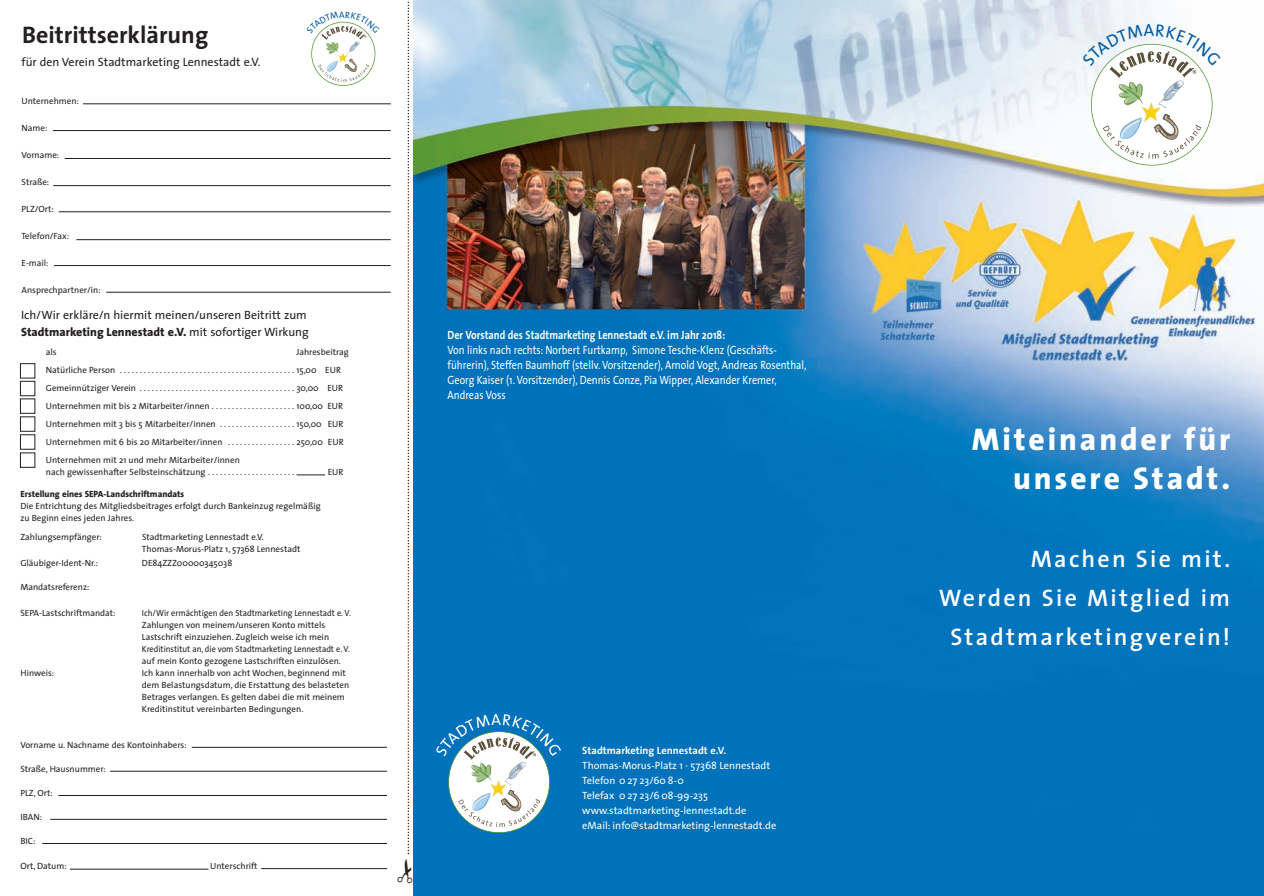
<style>
.page{position:relative;width:1264px;height:896px;background:#fff}
.page>*{position:absolute;margin:0;border:0;box-sizing:border-box;transform-origin:0 0}
.t1{font:800 31.5px/39px "The Sans";letter-spacing:.09em;color:#fff;text-align:right}
.t2{font:600 24px/39px "The Sans";letter-spacing:.09em;color:#fff;text-align:right}
.t3{font:700 24px "The Sans";color:#231f20}
.t4{font:12px/15px "The Sans";color:#fff;scale:.85 1}
.t5{font:12px/16.5px "The Sans";color:#231f20}
.t6{font:700 12px "The Sans";color:#fff;scale:.85 1}
.t7{font:10.5px/15px "The Sans";color:#fff}
.t8{font:700 10.5px "The Sans";color:#fff}
.t9{font:9px/18px "The Sans";color:#231f20}
.t10{font:9px/12px "The Sans";color:#231f20;scale:.93 1}
.t11{font:800 9px "The Sans";color:#231f20}
.s1{font-weight:800}
</style>
<div class="page">
<img style="left:413px;top:0;width:850px;height:895px">
<hr style="left:83px;top:103px;width:308px;height:1px;background:#231f20">
<hr style="left:53px;top:130px;width:338px;height:1px;background:#231f20">
<hr style="left:65px;top:158px;width:326px;height:1px;background:#231f20">
<hr style="left:53px;top:185px;width:338px;height:1px;background:#231f20">
<hr style="left:59px;top:211px;width:332px;height:1px;background:#231f20">
<hr style="left:76px;top:239px;width:315px;height:1px;background:#231f20">
<hr style="left:54px;top:265px;width:337px;height:1px;background:#231f20">
<hr style="left:106px;top:292px;width:285px;height:1px;background:#231f20">
<hr style="left:192px;top:746px;width:195px;height:1px;background:#231f20">
<hr style="left:110px;top:770px;width:277px;height:1px;background:#231f20">
<hr style="left:58px;top:794px;width:329px;height:1px;background:#231f20">
<hr style="left:50px;top:818px;width:337px;height:1px;background:#231f20">
<hr style="left:42px;top:842px;width:345px;height:1px;background:#231f20">
<hr style="left:70px;top:868px;width:138px;height:1px;background:#231f20">
<hr style="left:261px;top:867px;width:126px;height:1px;background:#231f20">
<svg style="left:20px;top:363px;width:15px;height:104px"></svg>
<img style="left:326px;top:41px;width:34px;height:23px">
<svg style="left:318px;top:64px;width:51px;height:18px"></svg>
<div style="left:311px;top:22px;width:64px;height:64px;border:2px solid #569834;border-radius:50%"></div>
<svg style="left:296px;top:474px;width:29px;height:1px"></svg>
<div style="left:449px;top:731px;width:100px;height:101px;background:#fff;border-radius:50%"></div>
<img style="left:471px;top:761px;width:55px;height:37px">
<svg style="left:458px;top:798px;width:82px;height:28px"></svg>
<svg style="left:463px;top:737px;width:73px;height:22px"></svg>
<div style="left:448px;top:730px;width:102px;height:102px;border:2px solid #569834;border-radius:50%"></div>
<img style="left:491px;top:713px;width:19px;height:11px">
<div style="left:1091px;top:45px;width:120px;height:120px;background:#fff;border-radius:50%"></div>
<img style="left:1118px;top:80px;width:66px;height:44px">
<svg style="left:1102px;top:124px;width:99px;height:34px"></svg>
<svg style="left:407px;top:1px;width:2px;height:854px"></svg>
<svg style="left:314px;top:21px;width:58px;height:19px"></svg>
<svg style="left:1082px;top:24px;width:138px;height:54px"></svg>
<h2 class="t3" style="left:22px;top:25px;width:188px">Beitrittserklärung</h2>
<h3 class="t5" style="left:22px;top:55px;width:240px">für den Verein Stadtmarketing Lennestadt e.V.</h3>
<p class="t9" style="left:22px;top:93px;width:59px">Unternehmen:</p>
<p class="t9" style="left:22px;top:120px;width:27px">Name:</p>
<p class="t9" style="left:22px;top:147px;width:39px">Vorname:</p>
<p class="t9" style="left:22px;top:174px;width:29px">Straße:</p>
<p class="t9" style="left:22px;top:201px;width:34px">PLZ/Ort:</p>
<p class="t9" style="left:22px;top:228px;width:49px">Telefon/Fax:</p>
<p class="t9" style="left:22px;top:255px;width:29px">E-mail:</p>
<p class="t9" style="left:22px;top:282px;width:81px">Ansprechpartner/in:</p>
<h3 class="t5" style="left:21px;top:308px;width:289px">Ich/Wir erkläre/n hiermit meinen/unseren Beitritt zum<br><span class="s1">Stadtmarketing Lennestadt e.V.</span> mit sofortiger Wirkung</h3>
<p class="t9" style="left:46px;top:344px;width:12px">als</p>
<p class="t9" style="left:46px;top:344px;width:304px;text-indent:250px">Jahresbeitrag Natürliche Person . . . . . . . . . . . . . . . . . . . . . . . . . . . . . . . . . . . . . . . . . . . . 15,00 EUR Gemeinnütziger Verein . . . . . . . . . . . . . . . . . . . . . . . . . . . . . . . . . . . . . . . 30,00 EUR Unternehmen mit bis 2 Mitarbeiter/innen . . . . . . . . . . . . . . . . . . . . . 100,00 EUR Unternehmen mit 3 bis 5 Mitarbeiter/innen . . . . . . . . . . . . . . . . . . . 150,00 EUR Unternehmen mit 6 bis 20 Mitarbeiter/innen . . . . . . . . . . . . . . . . . 250,00 EUR Unternehmen mit 21 und mehr Mitarbeiter/innen</p>
<p class="t9" style="left:46px;top:464px;width:250px">nach gewissenhafter Selbsteinschätzung . . . . . . . . . . . . . . . . . . . . . .</p>
<p class="t9" style="left:328px;top:464px;width:17px">EUR</p>
<p class="t11" style="left:20px;top:490px;width:165px">Erstellung eines SEPA-Landschriftmandats</p>
<p class="t9" style="left:20px;top:500px;width:302px;line-height:12px">Die Entrichtung des Mitgliedsbeitrages erfolgt durch Bankeinzug regelmäßig zu Beginn eines jeden Jahres.</p>
<p class="t9" style="left:20px;top:529px;width:83px">Zahlungsempfänger:</p>
<p class="t9" style="left:142px;top:532px;width:160px;line-height:12px">Stadtmarketing Lennestadt e.V.<br>Thomas-Morus-Platz 1, 57368 Lennestadt</p>
<p class="t9" style="left:20px;top:554px;width:79px">Gläubiger-Ident-Nr.:</p>
<p class="t9" style="left:142px;top:554px;width:92px">DE84ZZZ00000345038</p>
<p class="t9" style="left:20px;top:578px;width:70px">Mandatsreferenz:</p>
<p class="t9" style="left:20px;top:604px;width:97px">SEPA-Lastschriftmandat:</p>
<p class="t10" style="left:142px;top:607px;width:226px">Ich/Wir ermächtigen den Stadtmarketing Lennestadt e. V.<br>Zahlungen von meinem/unseren Konto mittels Lastschrift einzuziehen. Zugleich weise ich mein Kreditinstitut an, die vom Stadtmarketing Lennestadt e. V. auf mein Konto gezogene Lastschriften einzulösen.</p>
<p class="t9" style="left:20px;top:664px;width:35px">Hinweis:</p>
<p class="t9" style="left:142px;top:667px;width:209px;line-height:12px">Ich kann innerhalb von acht Wochen, beginnend mit dem Belastungsdatum, die Erstattung des belasteten Betrages verlangen. Es gelten dabei die mit meinem Kreditinstitut vereinbarten Bedingungen.</p>
<p class="t9" style="left:20px;top:736px;width:168px">Vorname u. Nachname des Kontoinhabers:</p>
<p class="t9" style="left:20px;top:760px;width:87px">Straße, Hausnummer:</p>
<p class="t9" style="left:20px;top:784px;width:34px">PLZ, Ort:</p>
<p class="t9" style="left:20px;top:808px;width:23px">IBAN:</p>
<p class="t9" style="left:20px;top:832px;width:17px">BIC:</p>
<p class="t9" style="left:20px;top:857px;width:48px">Ort, Datum:</p>
<p class="t9" style="left:210px;top:857px;width:49px">Unterschrift</p>
<h3 class="t6" style="left:447px;top:330px;width:328px">Der Vorstand des Stadtmarketing Lennestadt e.V. im Jahr 2018:</h3>
<p class="t4" style="left:447px;top:344px;width:424px">Von links nach rechts: Norbert Furtkamp, Simone Tesche-Klenz (Geschäfts&shy;führerin), Steffen Baumhoff (stellv. Vorsitzender), Arnold Vogt, Andreas Rosenthal, Georg Kaiser (1. Vorsitzender), Dennis Conze, Pia Wipper, Alexander Kremer, Andreas Voss</p>
<p class="t8" style="left:582px;top:746px;width:145px">Stadtmarketing Lennestadt e.V.</p>
<p class="t7" style="left:582px;top:759px;width:196px">Thomas-Morus-Platz 1 · 57368 Lennestadt Telefon 0 27 23/60 8-0<br>Telefax 0 27 23/6 08-99-235 www.stadtmarketing-lennestadt.de eMail: info@stadtmarketing-lennestadt.de</p>
<h1 class="t1" style="left:972px;top:423px;width:260px">Miteinander für unsere Stadt.</h1>
<h2 class="t2" style="left:938px;top:542px;width:293px">Machen Sie mit.<br>Werden Sie Mitglied im<br>Stadtmarketing verein!</h2>
</div>
